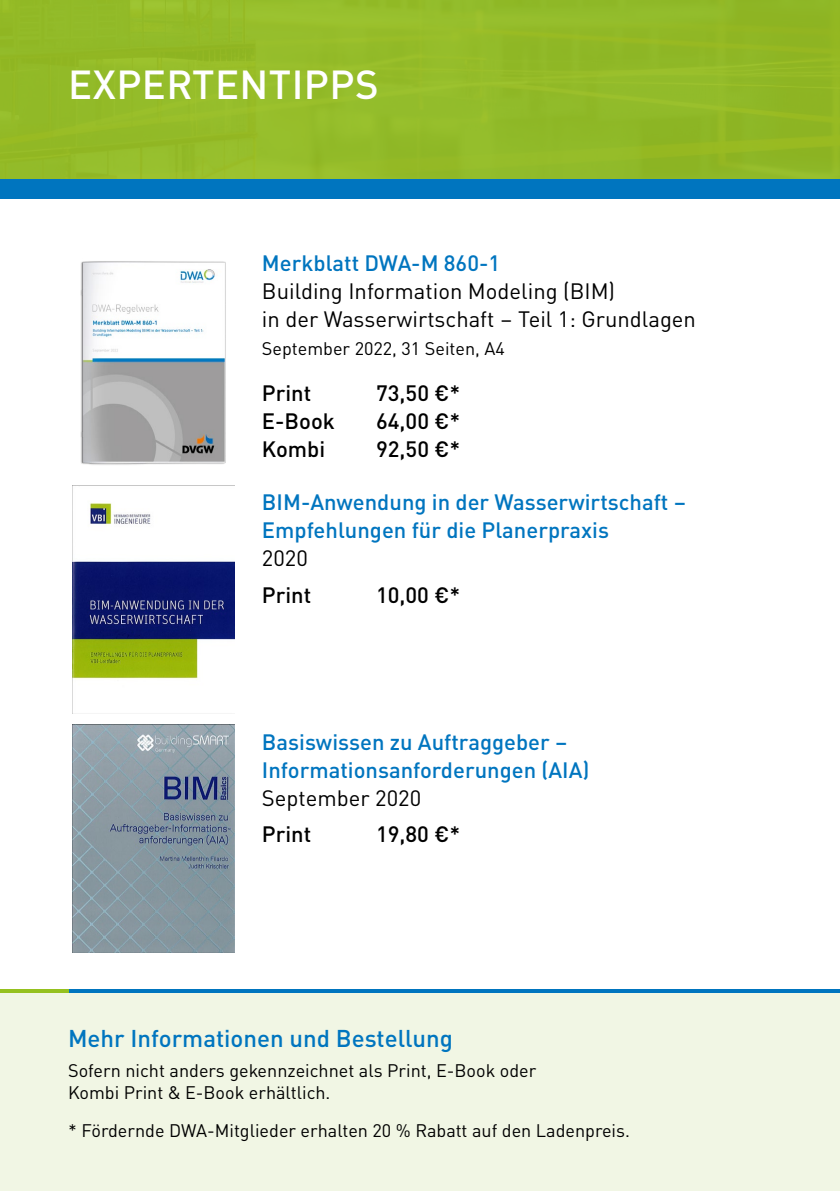
<style>
.page{position:relative;width:840px;height:1191px;background:#fff}
.page>*{position:absolute;margin:0;border:0;box-sizing:border-box;transform-origin:0 0}
.t1{font:500 40px "DINOT";letter-spacing:.01em;color:#fff}
.t2{font:500 24px "DINOT";color:#0075bf}
.t3{font:500 22px/28px "DINOT";color:#0075bf}
.t4{font:22px/28px "DINOT";color:#000}
.t5{font:500 22px "DINOT";color:#000}
.t6{font:18px/21.6px "DINOT";color:#000}
</style>
<div class="page">
<div style="left:0;top:0;width:839px;height:197px;background:#93bb28"></div>
<div style="left:0;top:990px;width:839px;height:201px;background:#f1f6e4"></div>
<div style="left:0;top:180px;width:839px;height:19px;background:#0075bf"></div>
<hr style="left:0;top:989px;width:69px;height:3px;background:#95c11f">
<img style="left:80px;top:261px;width:146px;height:204px">
<img style="left:73px;top:485px;width:161px;height:194px">
<img style="left:73px;top:725px;width:161px;height:228px">
<hr style="left:69px;top:989px;width:770px;height:3px;background:#0075bf">
<h1 class="t1" style="left:68px;top:53px;width:312px">EXPERTENTIPPS</h1>
<p class="t3" style="left:262px;top:247px;width:239px">Merkblatt DWA-M 860-1</p>
<p class="t4" style="left:262px;top:275px;width:435px">Building Information Modeling (BIM)<br>in der Wasserwirtschaft – Teil 1: Grundlagen</p>
<p class="t6" style="left:262px;top:337px;width:244px">September 2022, 31 Seiten, A4</p>
<p class="t5" style="left:262px;top:376px;width:51px">Print</p>
<p class="t5" style="left:376px;top:376px;width:86px">73,50 €*</p>
<p class="t5" style="left:262px;top:404px;width:74px">E-Book</p>
<p class="t5" style="left:376px;top:404px;width:86px">64,00 €*</p>
<p class="t5" style="left:262px;top:432px;width:65px">Kombi</p>
<p class="t5" style="left:376px;top:432px;width:86px">92,50 €*</p>
<p class="t3" style="left:262px;top:487px;width:425px">BIM-Anwendung in der Wasserwirtschaft –<br>Empfehlungen für die Planerpraxis</p>
<p class="t4" style="left:262px;top:543px;width:47px">2020</p>
<p class="t5" style="left:262px;top:577px;width:51px">Print</p>
<p class="t5" style="left:376px;top:577px;width:86px">10,00 €*</p>
<p class="t3" style="left:262px;top:726px;width:329px">Basiswissen zu Auftraggeber –<br>Informationsanforderungen (AIA)</p>
<p class="t4" style="left:262px;top:782px;width:161px">September 2020</p>
<p class="t5" style="left:262px;top:817px;width:51px">Print</p>
<p class="t5" style="left:376px;top:817px;width:86px">19,80 €*</p>
<h2 class="t2" style="left:68px;top:1019px;width:386px">Mehr Informationen und Bestellung</h2>
<p class="t6" style="left:68px;top:1058px;width:469px">Sofern nicht anders gekennzeichnet als Print, E-Book oder<br>Kombi Print &amp; E-Book erhältlich.</p>
<p class="t6" style="left:68px;top:1118px;width:563px">* Fördernde DWA-Mitglieder erhalten 20 % Rabatt auf den Ladenpreis.</p>
</div>
